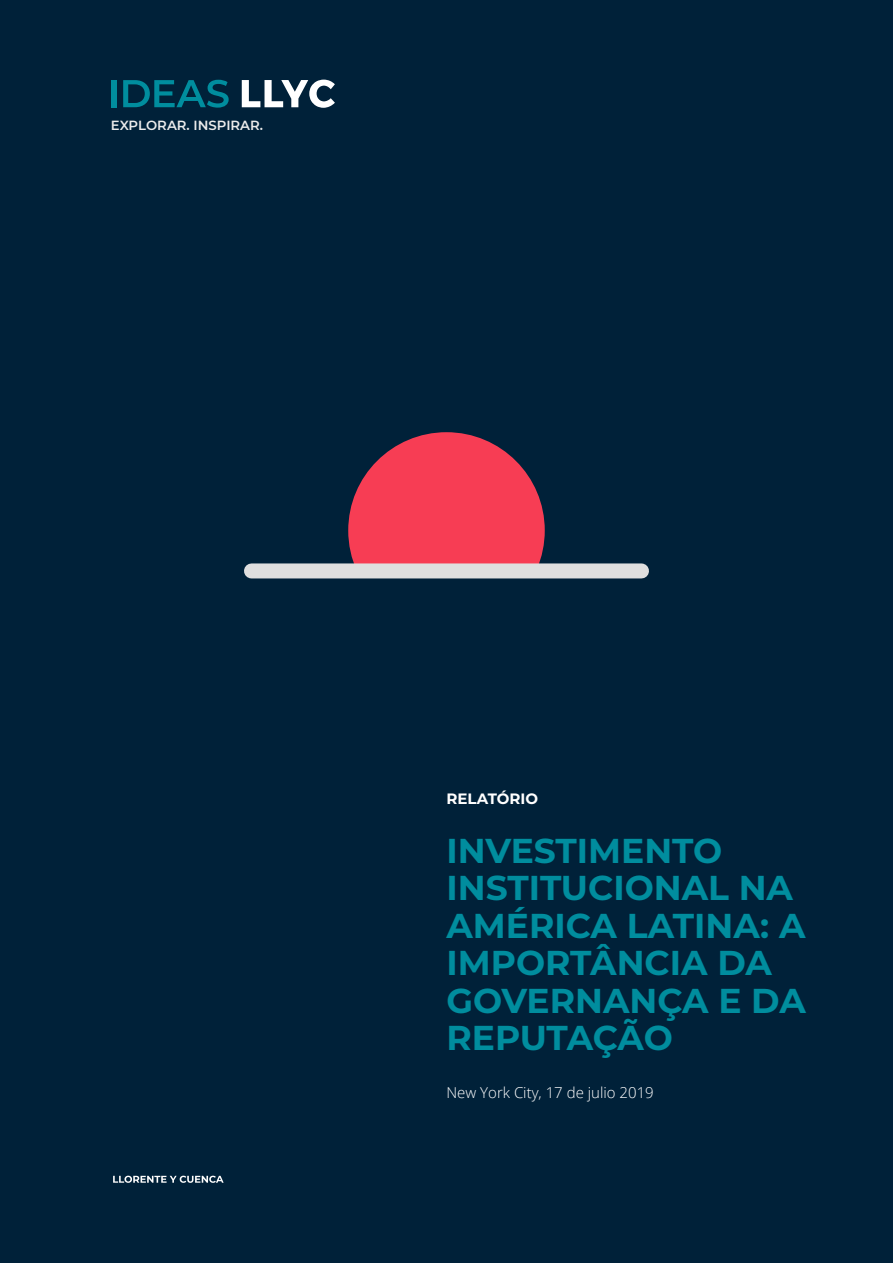
<style>
.page{position:relative;width:893px;height:1263px;background:#002139}
.page>*{position:absolute;margin:0;border:0;box-sizing:border-box;transform-origin:0 0}
.t1{font:700 34.5px/37.5px "Montserrat";color:#008d9e}
.t2{font:300 15px "Open Sans";color:#fff}
.t3{font:700 15px "Montserrat";color:#fff}
.t4{font:600 13.2px "Montserrat";color:#ececec}
</style>
<div class="page">
<svg style="left:113px;top:1176px;width:111px;height:7px"></svg>
<svg style="left:348px;top:432px;width:197px;height:131px;background:#cd384f"></svg>
<div style="left:251px;top:563px;width:390px;height:15px;background:#dfdfdf"></div>
<div style="left:111px;top:80px;width:5px;height:27px;background:#008d9e"></div>
<svg style="left:112px;top:66px;width:117px;height:42px;background:#004056"></svg>
<svg style="left:242px;top:80px;width:93px;height:28px"></svg>
<p class="t4" style="left:111px;top:116px;width:154px">EXPLORAR. INSPIRAR.</p>
<p class="t3" style="left:446px;top:787px;width:93px">RELATÓRIO</p>
<p class="t1" style="left:446px;top:830px;width:361px">INVESTIMENTO<br>INSTITUCIONAL NA<br>AMÉRICA LATINA: A<br>IMPORTÂNCIA DA<br>GOVERNANÇA E DA<br>REPUTAÇÃO</p>
<p class="t2" style="left:446px;top:1082px;width:209px">New York City, 17 de julio 2019</p>
</div>
